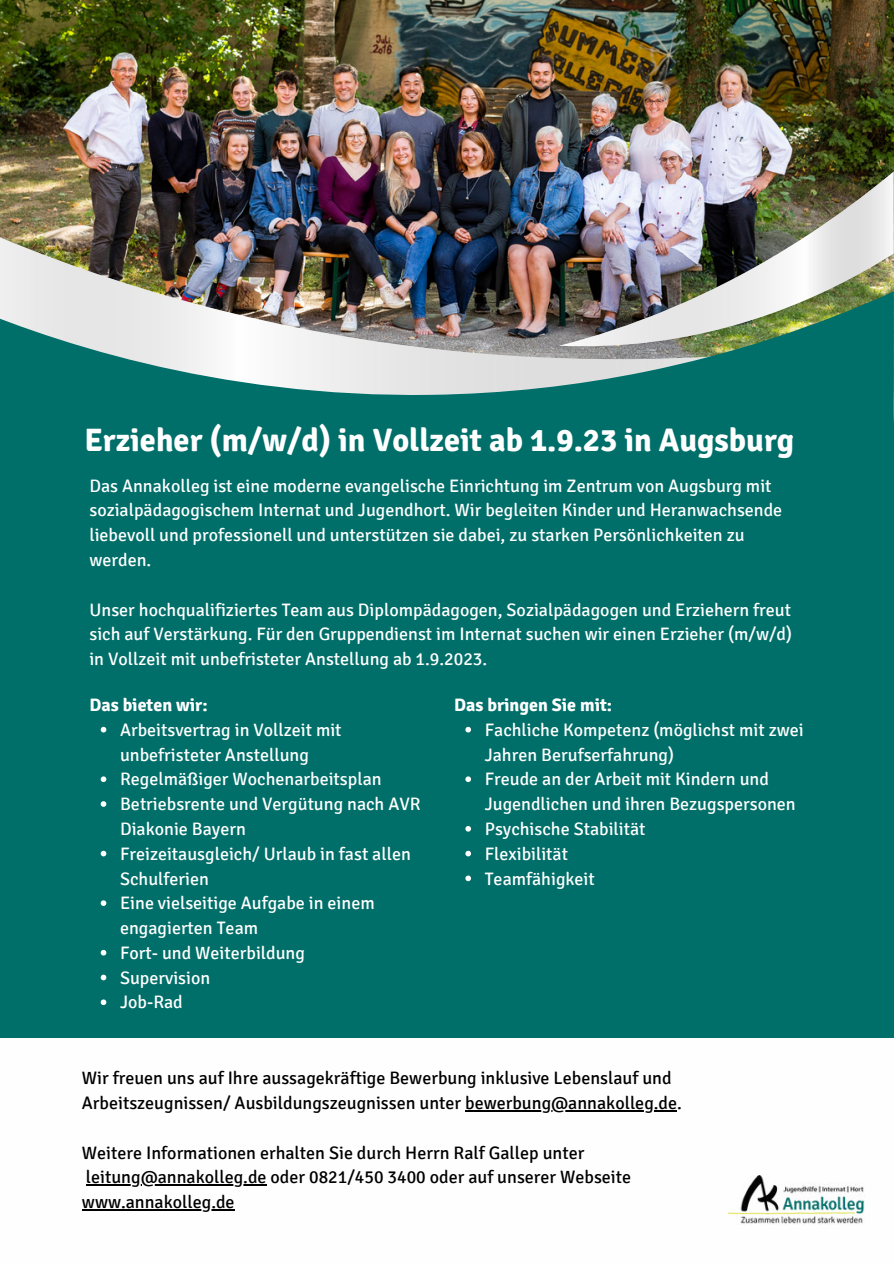
<style>
.page{position:relative;width:894px;height:1264px;background:#fff}
.page>*{position:absolute;margin:0;border:0;box-sizing:border-box;transform-origin:0 0}
.t1{font:700 32.4px "Signika";color:#fff}
.t2{font:18px/24.8px "Signika";color:#fff}
.t3{font:18px/24.8px "Signika";color:#000}
.t4{font:700 18px "Signika";color:#fff}
</style>
<div class="page">
<div style="left:0;top:0;width:893px;height:1263px;background:#006f69"></div>
<img style="left:0;top:0;width:893px;height:213px">
<img style="left:0;top:213px;width:559px;height:78px">
<img style="left:0;top:291px;width:740px;height:104px">
<img style="left:559px;top:171px;width:334px;height:177px">
<div style="left:0;top:1038px;width:893px;height:225px;background:#fefefe"></div>
<img style="left:728px;top:1175px;width:135px;height:49px">
<svg style="left:465px;top:727px;width:6px;height:5px"></svg>
<svg style="left:465px;top:776px;width:6px;height:6px"></svg>
<svg style="left:465px;top:826px;width:6px;height:5px"></svg>
<svg style="left:465px;top:850px;width:6px;height:6px"></svg>
<svg style="left:465px;top:875px;width:6px;height:6px"></svg>
<svg style="left:101px;top:727px;width:5px;height:5px"></svg>
<svg style="left:101px;top:776px;width:5px;height:6px"></svg>
<svg style="left:101px;top:801px;width:5px;height:5px"></svg>
<svg style="left:101px;top:850px;width:5px;height:6px"></svg>
<svg style="left:101px;top:900px;width:5px;height:6px"></svg>
<svg style="left:101px;top:949px;width:5px;height:6px"></svg>
<svg style="left:101px;top:974px;width:5px;height:6px"></svg>
<svg style="left:101px;top:999px;width:5px;height:6px"></svg>
<hr style="left:465px;top:1110px;width:212px;height:1px;background:#000">
<hr style="left:86px;top:1184px;width:180px;height:1px;background:#000">
<hr style="left:82px;top:1209px;width:152px;height:1px;background:#000">
<h1 class="t1" style="left:84px;top:420px;width:711px">Erzieher (m/w/d) in Vollzeit ab 1.9.23 in Augsburg</h1>
<p class="t2" style="left:89px;top:473px;width:694px">Das Annakolleg ist eine moderne evangelische Einrichtung im Zentrum von Augsburg mit sozialpädagogischem Internat und Jugendhort. Wir begleiten Kinder und Heranwachsende liebevoll und professionell und unterstützen sie dabei, zu starken Persönlichkeiten zu werden.</p>
<p class="t2" style="left:89px;top:597px;width:704px;text-align:justify">Unser hochqualifiziertes Team aus Diplompädagogen, Sozialpädagogen und Erziehern freut sich auf Verstärkung. Für den Gruppendienst im Internat suchen wir einen Erzieher (m/w/d) in Vollzeit mit unbefristeter Anstellung ab 1.9.2023.</p>
<p class="t4" style="left:89px;top:694px;width:120px">Das bieten wir:</p>
<p class="t2" style="left:120px;top:717px;width:302px">Arbeitsvertrag in Vollzeit mit unbefristeter Anstellung<br>Regelmäßiger Wochenarbeitsplan<br>Betriebsrente und Vergütung nach AVR<br>Diakonie Bayern<br>Freizeitausgleich/ Urlaub in fast allen<br>Schulferien<br>Eine vielseitige Aufgabe in einem engagierten Team<br>Fort- und Weiterbildung<br>Supervision<br>Job-Rad</p>
<p class="t4" style="left:454px;top:694px;width:159px">Das bringen Sie mit:</p>
<p class="t2" style="left:484px;top:717px;width:320px">Fachliche Kompetenz (möglichst mit zwei<br>Jahren Berufserfahrung)<br>Freude an der Arbeit mit Kindern und<br>Jugendlichen und ihren Bezugspersonen<br>Psychische Stabilität<br>Flexibilität<br>Teamfähigkeit</p>
<p class="t3" style="left:82px;top:1065px;width:601px">Wir freuen uns auf Ihre aussagekräftige Bewerbung inklusive Lebenslauf und<br>Arbeitszeugnissen/ Ausbildungszeugnissen unter bewerbung@annakolleg.de.</p>
<p class="t3" style="left:82px;top:1140px;width:550px">Weitere Informationen erhalten Sie durch Herrn Ralf Gallep unter leitung@annakolleg.de oder 0821/450 3400 oder auf unserer Webseite www.annakolleg.de</p>
</div>
